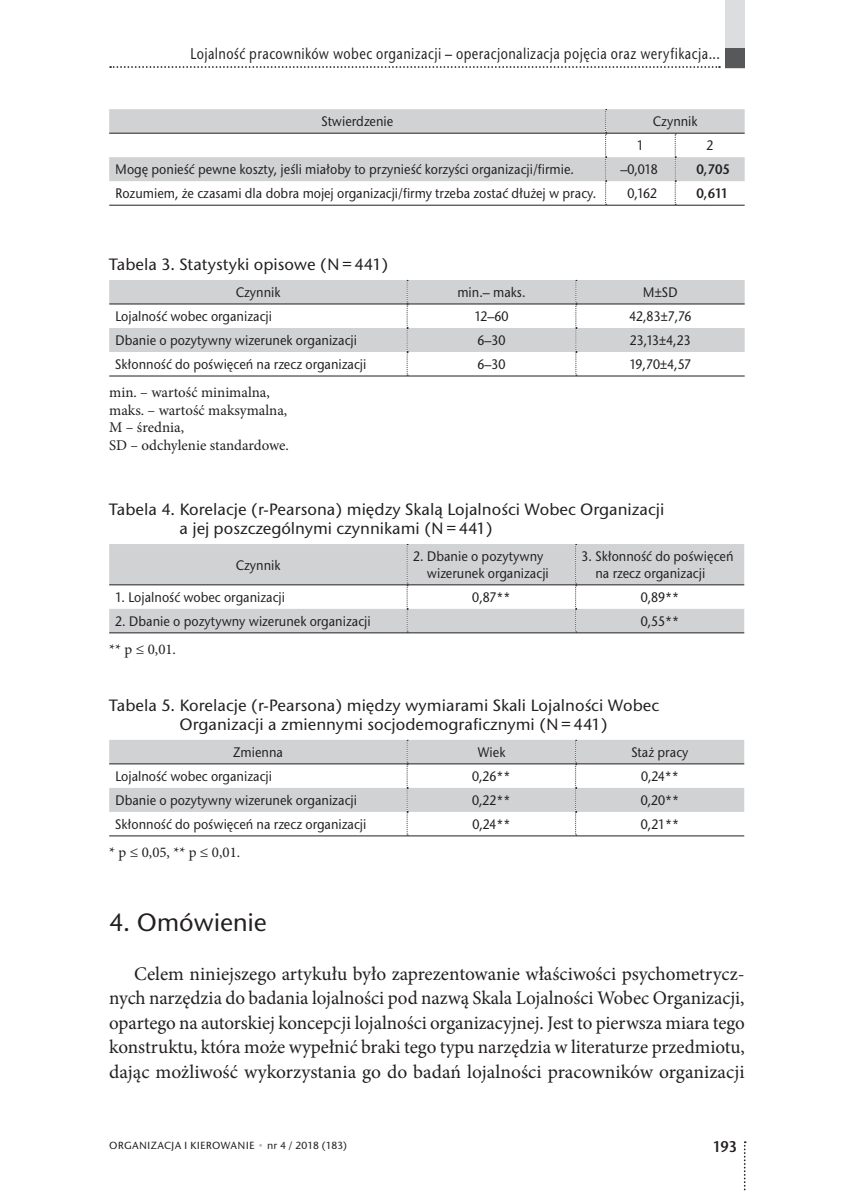
<style>
.page{position:relative;width:844px;height:1191px;background:#fff}
.page>*{position:absolute;margin:0;border:0;box-sizing:border-box;transform-origin:0 0}
.t1{font:500 25.38px "Stone Sans Itc TOT";letter-spacing:-.01em;color:#231f20}
.t2{font:19.25px/24.5px "Minion Pro";color:#231f20;text-align:justify}
.t3{font:500 16.62px/19.2px "Stone Sans Itc TOT";color:#231f20}
.t4{font:500 15.75px "Stone Sans Itc TOT";letter-spacing:.03em;color:#231f20;scale:.8 1}
.t5{font:15.75px "Stone Sans Itc TOT Semi";color:#231f20;scale:.9 1}
.t6{font:14.88px/17.8px "Minion Pro";color:#231f20}
.t7{font:500 14px/16.8px "Stone Sans Itc TOT";color:#231f20;scale:.9 1}
.t8{font:14px "Stone Sans Itc TOT Semi";letter-spacing:-.02em;color:#231f20;scale:.9 1}
.t9{font:500 10.5px "Stone Sans Itc TOT";letter-spacing:.02em;color:#231f20}
.s1{color:#bcbdc0}
</style>
<div class="page">
<svg style="left:743px;top:1141px;width:2px;height:50px"></svg>
<svg style="left:110px;top:66px;width:609px;height:2px"></svg>
<div style="left:724px;top:0;width:20px;height:68px;background:#dcdddf"></div>
<div style="left:724px;top:48px;width:20px;height:20px;background:#57585a"></div>
<svg style="left:109px;top:109px;width:635px;height:72px;fill:#d1d2d4"></svg>
<svg style="left:605px;top:109px;width:1px;height:96px"></svg>
<svg style="left:674px;top:134px;width:2px;height:71px"></svg>
<hr style="left:109px;top:133px;width:496px;height:1px;background:#231f20">
<hr style="left:605px;top:133px;width:70px;height:1px;background:#231f20">
<hr style="left:675px;top:133px;width:69px;height:1px;background:#231f20">
<hr style="left:109px;top:205px;width:496px;height:1px;background:#231f20">
<hr style="left:605px;top:205px;width:70px;height:1px;background:#231f20">
<hr style="left:675px;top:205px;width:69px;height:1px;background:#231f20">
<svg style="left:109px;top:280px;width:635px;height:72px;fill:#d1d2d4"></svg>
<svg style="left:406px;top:280px;width:2px;height:95px"></svg>
<svg style="left:575px;top:280px;width:1px;height:95px"></svg>
<hr style="left:109px;top:303px;width:298px;height:1px;background:#231f20">
<hr style="left:407px;top:303px;width:168px;height:1px;background:#231f20">
<hr style="left:575px;top:303px;width:169px;height:1px;background:#231f20">
<hr style="left:109px;top:375px;width:298px;height:1px;background:#231f20">
<hr style="left:407px;top:375px;width:168px;height:1px;background:#231f20">
<hr style="left:575px;top:375px;width:169px;height:1px;background:#231f20">
<svg style="left:109px;top:544px;width:635px;height:88px;fill:#d1d2d4"></svg>
<svg style="left:406px;top:544px;width:2px;height:88px"></svg>
<svg style="left:575px;top:544px;width:1px;height:88px"></svg>
<hr style="left:109px;top:584px;width:298px;height:1px;background:#231f20">
<hr style="left:407px;top:584px;width:168px;height:1px;background:#231f20">
<hr style="left:575px;top:584px;width:169px;height:1px;background:#231f20">
<hr style="left:109px;top:632px;width:298px;height:1px;background:#231f20">
<hr style="left:407px;top:632px;width:168px;height:1px;background:#231f20">
<hr style="left:575px;top:632px;width:169px;height:1px;background:#231f20">
<svg style="left:109px;top:740px;width:635px;height:72px;fill:#d1d2d4"></svg>
<svg style="left:406px;top:740px;width:2px;height:95px"></svg>
<svg style="left:575px;top:740px;width:1px;height:95px"></svg>
<hr style="left:109px;top:763px;width:298px;height:1px;background:#231f20">
<hr style="left:407px;top:763px;width:168px;height:1px;background:#231f20">
<hr style="left:575px;top:763px;width:169px;height:1px;background:#231f20">
<hr style="left:109px;top:835px;width:298px;height:1px;background:#231f20">
<hr style="left:407px;top:835px;width:168px;height:1px;background:#231f20">
<hr style="left:575px;top:835px;width:169px;height:1px;background:#231f20">
<p class="t4" style="left:190px;top:45px;width:663px">Lojalność pracowników wobec organizacji – operacjonalizacja pojęcia oraz weryfikacja...</p>
<p class="t7" style="left:321px;top:113px;width:81px">Stwierdzenie</p>
<p class="t7" style="left:652px;top:113px;width:51px">Czynnik</p>
<p class="t7" style="left:636px;top:137px;width:9px">1</p>
<p class="t7" style="left:706px;top:137px;width:9px">2</p>
<p class="t7" style="left:115px;top:161px;width:511px">Mogę ponieść pewne koszty, jeśli miałoby to przynieść korzyści organizacji/firmie.</p>
<p class="t7" style="left:620px;top:161px;width:43px">–0,018</p>
<p class="t8" style="left:696px;top:161px;width:39px">0,705</p>
<p class="t7" style="left:115px;top:185px;width:536px">Rozumiem, że czasami dla dobra mojej organizacji/firmy trzeba zostać dłużej w pracy.</p>
<p class="t7" style="left:627px;top:185px;width:35px">0,162</p>
<p class="t8" style="left:696px;top:185px;width:37px">0,611</p>
<p class="t3" style="left:109px;top:255px;width:281px">Tabela 3. Statystyki opisowe (N = 441)</p>
<p class="t7" style="left:236px;top:284px;width:51px">Czynnik</p>
<p class="t7" style="left:457px;top:284px;width:77px">min.– maks.</p>
<p class="t7" style="left:642px;top:284px;width:40px">M±SD</p>
<p class="t7" style="left:115px;top:308px;width:176px">Lojalność wobec organizacji</p>
<p class="t7" style="left:474px;top:308px;width:39px">12–60</p>
<p class="t7" style="left:629px;top:308px;width:71px">42,83±7,76</p>
<p class="t7" style="left:115px;top:332px;width:270px">Dbanie o pozytywny wizerunek organizacji</p>
<p class="t7" style="left:477px;top:332px;width:33px">6–30</p>
<p class="t7" style="left:629px;top:332px;width:69px">23,13±4,23</p>
<p class="t7" style="left:115px;top:356px;width:281px">Skłonność do poświęceń na rzecz organizacji</p>
<p class="t7" style="left:477px;top:356px;width:33px">6–30</p>
<p class="t7" style="left:629px;top:356px;width:70px">19,70±4,57</p>
<p class="t6" style="left:109px;top:383px;width:181px">min. – wartość minimalna, maks. – wartość maksymalna,<br>M – średnia,<br>SD – odchylenie standardowe.</p>
<p class="t3" style="left:179px;top:500px;width:486px;text-indent:-70px">Tabela 4. Korelacje (r-Pearsona) między Skalą Lojalności Wobec Organizacji a jej poszczególnymi czynnikami (N = 441)</p>
<p class="t7" style="left:236px;top:556px;width:51px">Czynnik</p>
<p class="t7" style="left:426px;top:548px;width:137px;text-indent:-14px">2. Dbanie o pozytywny wizerunek organizacji</p>
<p class="t7" style="left:595px;top:548px;width:155px;text-indent:-14px">3. Skłonność do poświęceń na rzecz organizacji</p>
<p class="t7" style="left:115px;top:589px;width:190px">1. Lojalność wobec organizacji</p>
<p class="t7" style="left:472px;top:589px;width:44px">0,87**</p>
<p class="t7" style="left:640px;top:589px;width:44px">0,89**</p>
<p class="t7" style="left:115px;top:613px;width:285px">2. Dbanie o pozytywny wizerunek organizacji</p>
<p class="t7" style="left:640px;top:613px;width:44px">0,55**</p>
<p class="t6" style="left:109px;top:640px;width:68px">** p ≤ 0,01.</p>
<p class="t3" style="left:179px;top:695px;width:481px;text-indent:-70px">Tabela 5. Korelacje (r-Pearsona) między wymiarami Skali Lojalności Wobec<br>Organizacji a zmiennymi socjodemograficznymi (N = 441)</p>
<p class="t7" style="left:233px;top:744px;width:57px">Zmienna</p>
<p class="t7" style="left:477px;top:744px;width:33px">Wiek</p>
<p class="t7" style="left:631px;top:744px;width:65px">Staż pracy</p>
<p class="t7" style="left:115px;top:768px;width:176px">Lojalność wobec organizacji</p>
<p class="t7" style="left:472px;top:768px;width:44px">0,26**</p>
<p class="t7" style="left:641px;top:768px;width:44px">0,24**</p>
<p class="t7" style="left:115px;top:792px;width:270px">Dbanie o pozytywny wizerunek organizacji</p>
<p class="t7" style="left:472px;top:792px;width:44px">0,22**</p>
<p class="t7" style="left:640px;top:792px;width:44px">0,20**</p>
<p class="t7" style="left:115px;top:816px;width:281px">Skłonność do poświęceń na rzecz organizacji</p>
<p class="t7" style="left:472px;top:816px;width:44px">0,24**</p>
<p class="t7" style="left:640px;top:816px;width:44px">0,21**</p>
<p class="t6" style="left:109px;top:843px;width:132px">* p ≤ 0,05, ** p ≤ 0,01.</p>
<h1 class="t1" style="left:109px;top:907px;width:159px">4. Omówienie</h1>
<p class="t2" style="left:109px;top:961px;width:637px;text-indent:25px">Celem niniejszego artykułu było zaprezentowanie właściwości psychometrycz&shy;nych narzędzia do badania lojalności pod nazwą Skala Lojalności Wobec Organizacji, opartego na autorskiej koncepcji lojalności organizacyjnej. Jest to pierwsza miara tego konstruktu, która może wypełnić braki tego typu narzędzia w literaturze przedmiotu, dając możliwość wykorzystania go do badań lojalności pracowników organizacji</p>
<p class="t9" style="left:109px;top:1138px;width:240px">ORGANIZACJA I KIEROWANIE <span class="s1">•</span> nr 4 / 2018 (183)</p>
<p class="t5" style="left:712px;top:1137px;width:29px">193</p>
</div>
